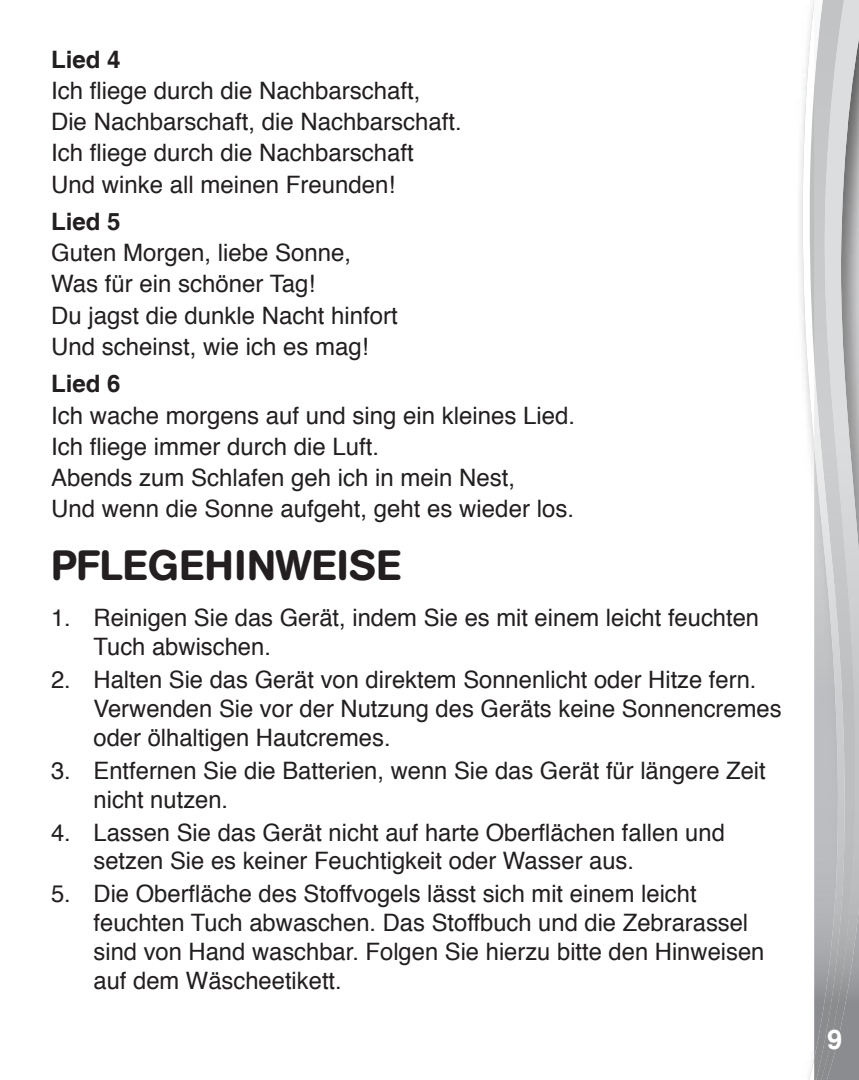
<style>
.page{position:relative;width:859px;height:1080px;background:#fff}
.page>*{position:absolute;margin:0;border:0;box-sizing:border-box;transform-origin:0 0}
.Headline{font:500 42px "AG Book Rounded";letter-spacing:.02em;color:#231f20}
.t1{font:700 27px "Helvetica";color:#fff}
.body_text1{font:24px/28.8px "Helvetica";color:#231f20}
.body_text_2{font:24px "Helvetica";color:#231f20}
.LF_Title_01{font:700 24px "Helvetica";color:#231f20}
</style>
<div class="page">
<svg style="left:802px;top:0;width:12px;height:1080px"></svg>
<img style="left:858px;top:0;width:1px;height:1080px">
<img style="left:847px;top:0;width:11px;height:1080px">
<img style="left:814px;top:0;width:33px;height:1080px">
<p class="LF_Title_01" style="left:51px;top:45px;width:71px">Lied 4</p>
<p class="body_text_2" style="left:51px;top:72px;width:371px">Ich fliege durch die Nachbarschaft,</p>
<p class="body_text_2" style="left:51px;top:103px;width:412px">Die Nachbarschaft, die Nachbarschaft.</p>
<p class="body_text_2" style="left:51px;top:134px;width:364px">Ich fliege durch die Nachbarschaft</p>
<p class="body_text_2" style="left:51px;top:166px;width:346px">Und winke all meinen Freunden!</p>
<p class="LF_Title_01" style="left:51px;top:207px;width:71px">Lied 5</p>
<p class="body_text_2" style="left:51px;top:234px;width:302px">Guten Morgen, liebe Sonne,</p>
<p class="body_text_2" style="left:51px;top:266px;width:266px">Was für ein schöner Tag!</p>
<p class="body_text_2" style="left:51px;top:297px;width:348px">Du jagst die dunkle Nacht hinfort</p>
<p class="body_text_2" style="left:51px;top:328px;width:319px">Und scheinst, wie ich es mag!</p>
<p class="LF_Title_01" style="left:51px;top:369px;width:71px">Lied 6</p>
<p class="body_text_2" style="left:51px;top:397px;width:526px">Ich wache morgens auf und sing ein kleines Lied.</p>
<p class="body_text_2" style="left:51px;top:428px;width:330px">Ich fliege immer durch die Luft.</p>
<p class="body_text_2" style="left:51px;top:459px;width:466px">Abends zum Schlafen geh ich in mein Nest,</p>
<p class="body_text_2" style="left:51px;top:490px;width:524px">Und wenn die Sonne aufgeht, geht es wieder los.</p>
<p class="Headline" style="left:51px;top:541px;width:352px">PFLEGEHINWEISE</p>
<p class="body_text1" style="left:94px;top:604px;width:667px;text-indent:-43px">1. Reinigen Sie das Gerät, indem Sie es mit einem leicht feuchten<br>Tuch abwischen.</p>
<p class="body_text1" style="left:94px;top:666px;width:690px;text-indent:-43px">2. Halten Sie das Gerät von direktem Sonnenlicht oder Hitze fern.<br>Verwenden Sie vor der Nutzung des Geräts keine Sonnencremes oder ölhaltigen Hautcremes.</p>
<p class="body_text1" style="left:94px;top:757px;width:674px;text-indent:-43px">3. Entfernen Sie die Batterien, wenn Sie das Gerät für längere Zeit nicht nutzen.</p>
<p class="body_text1" style="left:94px;top:818px;width:633px;text-indent:-43px">4. Lassen Sie das Gerät nicht auf harte Oberflächen fallen und setzen Sie es keiner Feuchtigkeit oder Wasser aus.</p>
<p class="body_text1" style="left:94px;top:880px;width:672px;text-indent:-43px">5. Die Oberfläche des Stoffvogels lässt sich mit einem leicht feuchten Tuch abwaschen. Das Stoffbuch und die Zebrarassel sind von Hand waschbar. Folgen Sie hierzu bitte den Hinweisen auf dem Wäscheetikett.</p>
<p class="t1" style="left:827px;top:1023px;width:17px">9</p>
</div>
